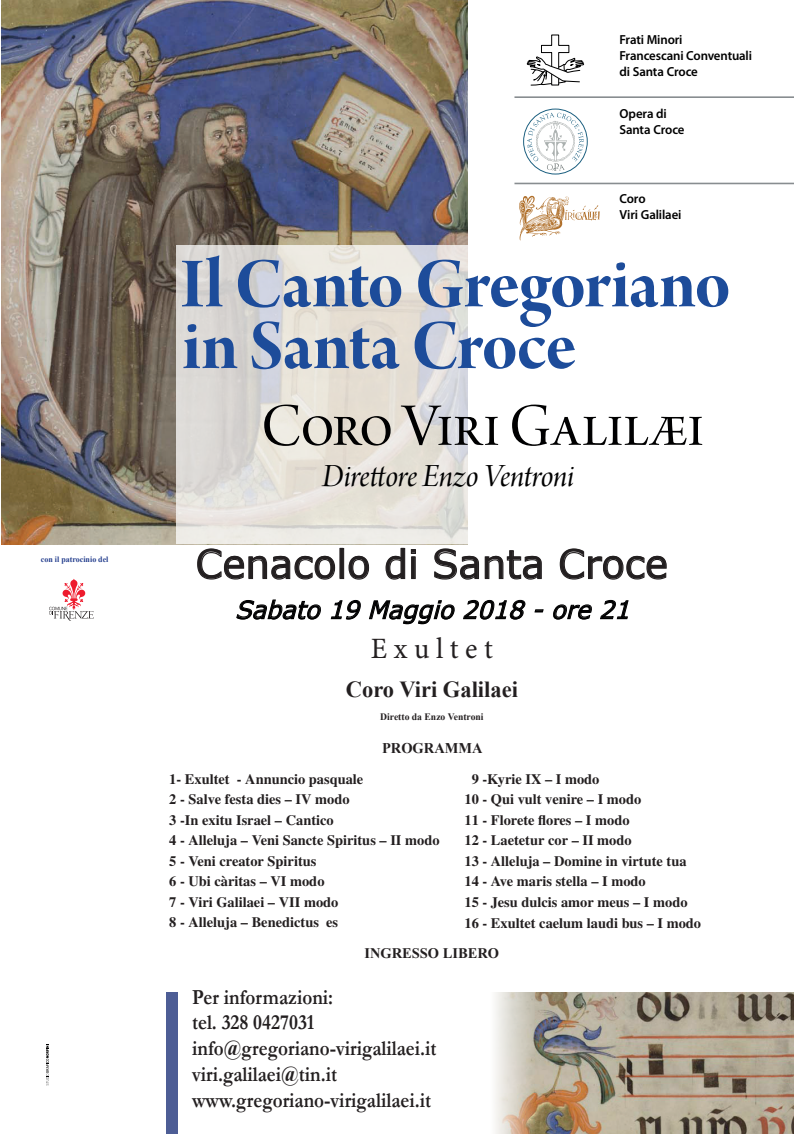
<style>
.page{position:relative;width:794px;height:1134px;background:#fff}
.page>*{position:absolute;margin:0;border:0;box-sizing:border-box;transform-origin:0 0}
.t1{font:75.44px/61.7px "Arno Pro Bold Display";letter-spacing:-.01em;color:#1d4c9a}
.t2{font:64px "Arno Pro Regular 36 pt";color:#000001}
.t3{font:39.36px "Verdana";color:#231f20}
.t4{font:34.28px "Arno Pro Italic Display";letter-spacing:-.01em;color:#000001}
.t5{font:29.52px "Minion Pro";color:#231f20}
.t6{font:italic 24.6px "Verdana";color:#000001}
.t7{font:700 22.96px "Times New Roman";color:#231f20}
.t8{font:700 21.64px/26px "Garamond";color:#231f20;scale:.88 1}
.t9{font:700 14.76px "Times New Roman";color:#231f20}
.t10{font:700 14.4px/20.6px "Times";color:#231f20}
.t11{font:600 13.16px/15.8px "Myriad Pro";letter-spacing:-.01em;color:#000001}
.t12{font:700 9.84px "Times New Roman";color:#231f20}
.t13{font:700 8.16px "Times New Roman";color:#253f8e}
.s1{color:#fff}
</style>
<div class="page">
<img style="left:495px;top:992px;width:299px;height:142px">
<img style="left:1px;top:0;width:466px;height:544px">
<svg style="left:519px;top:196px;width:81px;height:44px"></svg>
<svg style="left:523px;top:109px;width:65px;height:66px"></svg>
<svg style="left:177px;top:245px;width:291px;height:299px;background:#e1ded8"></svg>
<div style="left:166px;top:992px;width:11px;height:142px;background:#4d5d95"></div>
<hr style="left:514px;top:183px;width:280px;height:1px;background:#888d90">
<hr style="left:514px;top:96px;width:280px;height:2px;background:#888d90">
<svg style="left:527px;top:35px;width:57px;height:51px"></svg>
<svg style="left:46px;top:1045px;width:3px;height:40px"></svg>
<svg style="left:49px;top:579px;width:45px;height:42px"></svg>
<svg style="left:197px;top:548px;width:139px;height:32px"></svg>
<div style="left:339px;top:548px;width:5px;height:31px;border:1px solid #231f20"></div>
<svg style="left:348px;top:555px;width:22px;height:25px"></svg>
<svg style="left:385px;top:548px;width:31px;height:32px"></svg>
<svg style="left:434px;top:548px;width:108px;height:32px"></svg>
<svg style="left:559px;top:548px;width:108px;height:32px"></svg>
<svg style="left:236px;top:599px;width:85px;height:21px"></svg>
<svg style="left:330px;top:600px;width:31px;height:20px"></svg>
<svg style="left:369px;top:600px;width:86px;height:24px"></svg>
<svg style="left:463px;top:600px;width:63px;height:20px"></svg>
<svg style="left:534px;top:609px;width:10px;height:4px"></svg>
<svg style="left:553px;top:604px;width:39px;height:16px"></svg>
<svg style="left:600px;top:600px;width:29px;height:19px"></svg>
<p class="t11" style="left:619px;top:32px;width:134px">Frati Minori<br>Francescani Conventuali di Santa Croce</p>
<p class="t11" style="left:619px;top:106px;width:67px">Opera di<br>Santa Croce</p>
<p class="t11" style="left:619px;top:191px;width:64px">Coro<br>Viri Galilaei</p>
<h1 class="t1" style="left:180px;top:257px;width:552px">Il Canto Gregoriano in Santa Croce</h1>
<h2 class="t2" style="left:261px;top:391px;width:444px">Coro Viri GalilÆi</h2>
<h3 class="t4" style="left:322px;top:457px;width:253px">Direttore Enzo Ventroni</h3>
<p class="t13" style="left:41px;top:554px;width:69px">con il patrocinio del</p>
<h3 class="t3" style="left:196px;top:539px;width:474px">Cenacolo di Santa Croce</h3>
<h3 class="t6" style="left:235px;top:594px;width:404px">Sabato 19 Maggio 2018 - ore 21</h3>
<h3 class="t5" style="left:371px;top:629px;width:124px">E x u l t e t</h3>
<h3 class="t7" style="left:346px;top:673px;width:173px">Coro Viri Galilaei</h3>
<p class="t12" style="left:380px;top:710px;width:105px">Diretto da Enzo Ventroni</p>
<p class="t9" style="left:382px;top:738px;width:102px">ProGramma</p>
<p class="t10" style="left:169px;top:768px;width:272px">1- Exultet - Annuncio pasquale<br>2 - Salve festa dies – IV modo<br>3 -In exitu Israel – Cantico<br>4 - Alleluja – Veni Sancte Spiritus – II modo<br>5 - Veni creator Spiritus<br>6 - Ubi càritas – VI modo<br>7 - Viri Galilaei – VII modo<br>8 - Alleluja – Benedictus es</p>
<p class="t10" style="left:464px;top:768px;width:238px"><span class="s1">0</span>9 -Kyrie IX – I modo<br>10 - Qui vult venire – I modo<br>11 - Florete flores – I modo<br>12 - Laetetur cor – II modo<br>13 - Alleluja – Domine in virtute tua<br>14 - Ave maris stella – I modo<br>15 - Jesu dulcis amor meus – I modo<br>16 - Exultet caelum laudi bus – I modo</p>
<p class="t9" style="left:364px;top:945px;width:136px">INGRESSO LIBERO</p>
<h3 class="t8" style="left:192px;top:983px;width:279px">Per informazioni:<br>tel. 328 0427031 info@gregoriano-virigalilaei.it viri.galilaei@tin.it www.gregoriano-virigalilaei.it</h3>
</div>
